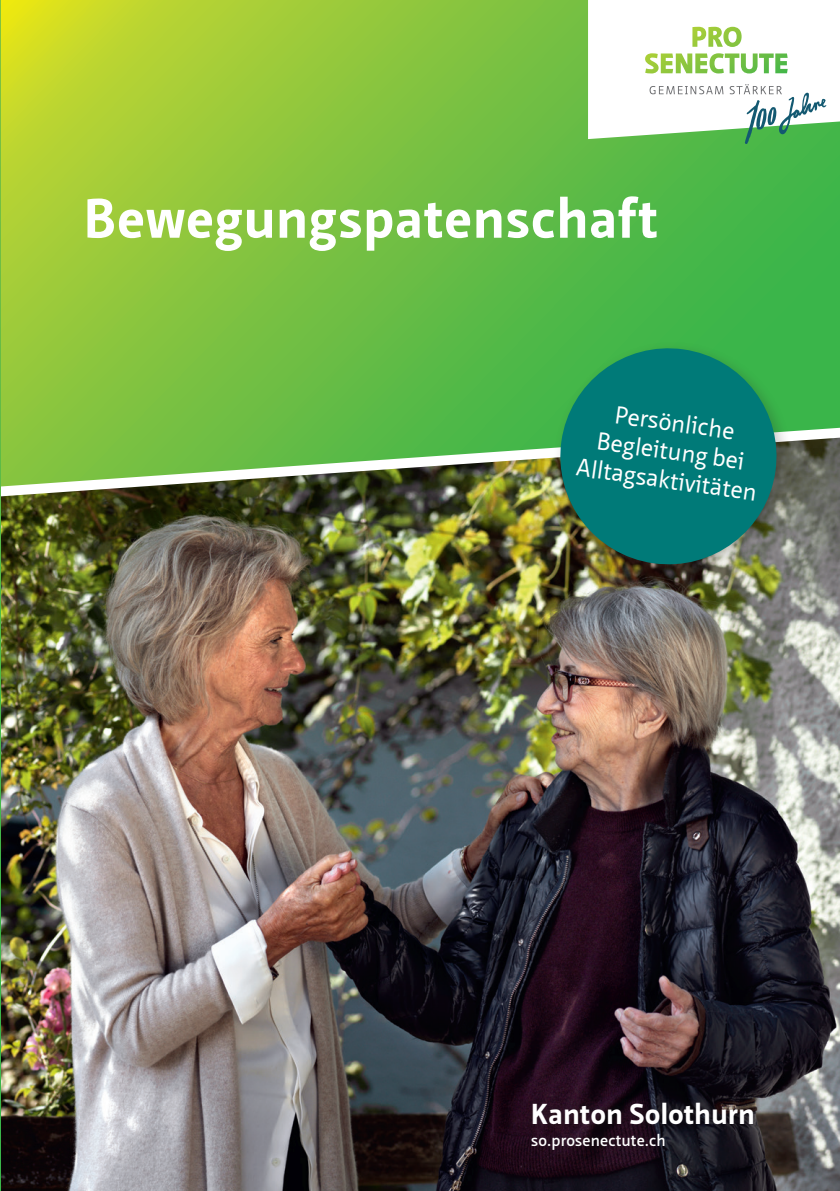
<style>
.page{position:relative;width:840px;height:1191px;background:#fff}
.page>*{position:absolute;margin:0;border:0;box-sizing:border-box;transform-origin:0 0}
.t1{font:700 54px "Neue Sans Pro";letter-spacing:.025em;color:#fff}
.t2{font:700 28px "Neue Sans Pro";letter-spacing:.02em;color:#fff}
.t3{font:24px/28.8px "Neue Sans Pro";color:#fff;text-align:center}
.t4{font:600 16px "Neue Sans Pro";letter-spacing:.01em;color:#fff}
</style>
<div class="page">
<img style="left:1px;top:496px;width:838px;height:695px">
<svg style="left:1px;top:0;width:838px;height:428px;background:#7ac240"></svg>
<img style="left:1px;top:428px;width:838px;height:68px">
<div style="left:521px;top:1092px;width:242px;height:67px;background:#231f20;opacity:.5"></div>
<div style="left:552px;top:341px;width:240px;height:239px;background:#231f20;opacity:.25"></div>
<svg style="left:552px;top:341px;width:231px;height:230px;background:#1b806a"></svg>
<svg style="left:0;top:0;width:1px;height:1191px"></svg>
<svg style="left:587px;top:0;width:252px;height:144px"></svg>
<h1 class="t1" style="left:84px;top:183px;width:575px">Bewegungspatenschaft</h1>
<p class="t3" style="left:586px;top:395px;width:183px;rotate:8deg">Persönliche<br>Begleitung bei<br>Alltagsaktivitäten</p>
<p class="t2" style="left:531px;top:1095px;width:225px">Kanton Solothurn</p>
<p class="t4" style="left:531px;top:1129px;width:136px">so.prosenectute.ch</p>
</div>
